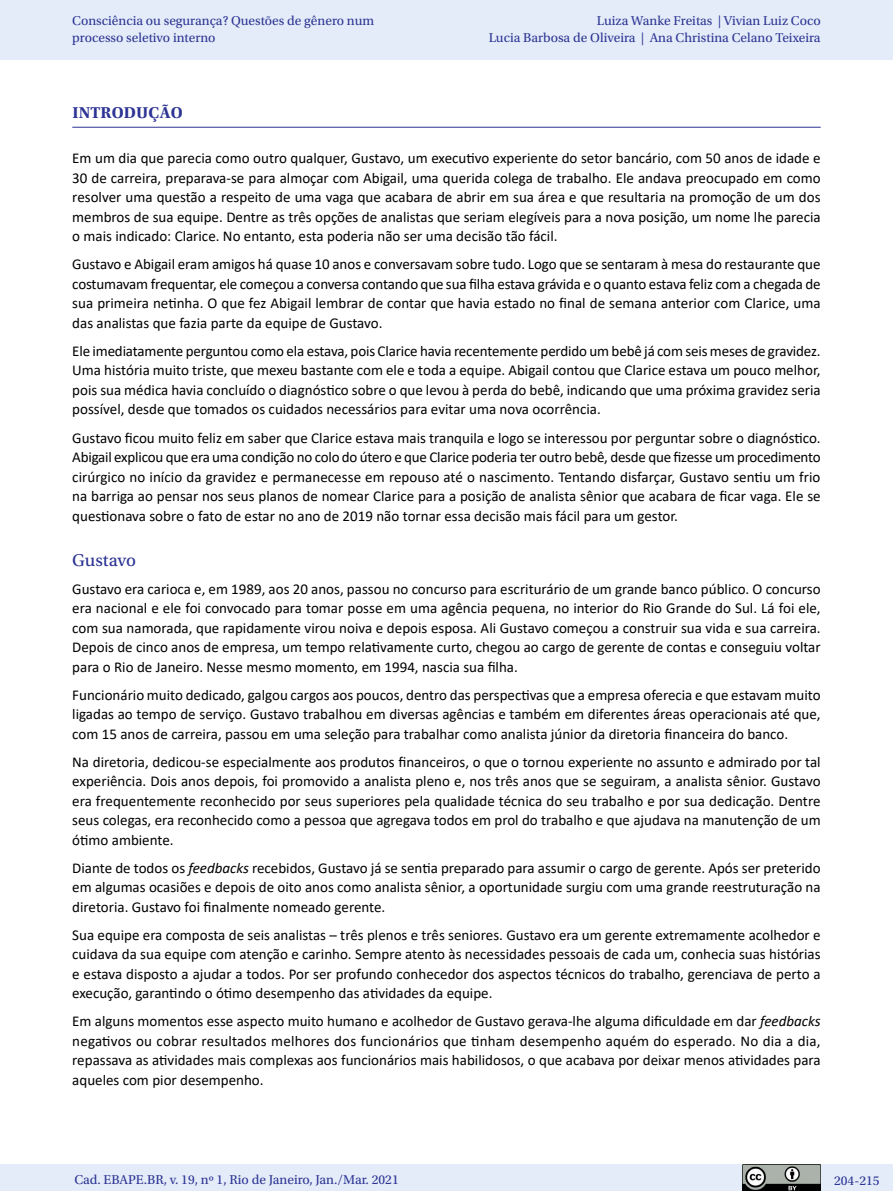
<style>
.page{position:relative;width:893px;height:1191px;background:#fff}
.page>*{position:absolute;margin:0;border:0;box-sizing:border-box;transform-origin:0 0}
.t1{font:18px "Utopia Std Capt";color:#2d3494}
.t2{font:700 16.5px "Utopia Std";letter-spacing:.01em;color:#2d3494}
.t3{font:15px/19.5px "Calibri";color:#000;text-align:justify}
.t4{font:13.5px/16.5px "Utopia Std";color:#2d3494}
.s1{font-style:italic}
</style>
<div class="page">
<div style="left:0;top:0;width:893px;height:60px;background:#e3ecf8"></div>
<div style="left:0;top:1164px;width:893px;height:27px;background:#e3ecf8"></div>
<img style="left:743px;top:1164px;width:78px;height:27px">
<hr style="left:72px;top:127px;width:749px;height:1px;background:#2d3494">
<p class="t4" style="left:72px;top:13px;width:303px">Consciência ou segurança? Questões de gênero num processo seletivo interno</p>
<p class="t4" style="left:489px;top:13px;width:333px;text-align:right">Luiza Wanke Freitas | Vivian Luiz Coco<br>Lucia Barbosa de Oliveira | Ana Christina Celano Teixeira</p>
<p class="t2" style="left:72px;top:103px;width:112px">INTRODUÇÃO</p>
<p class="t3" style="left:72px;top:148px;width:750px">Em um dia que parecia como outro qualquer, Gustavo, um executivo experiente do setor bancário, com 50 anos de idade e 30 de carreira, preparava-se para almoçar com Abigail, uma querida colega de trabalho. Ele andava preocupado em como resolver uma questão a respeito de uma vaga que acabara de abrir em sua área e que resultaria na promoção de um dos membros de sua equipe. Dentre as três opções de analistas que seriam elegíveis para a nova posição, um nome lhe parecia o mais indicado: Clarice. No entanto, esta poderia não ser uma decisão tão fácil.</p>
<p class="t3" style="left:72px;top:254px;width:750px">Gustavo e Abigail eram amigos há quase 10 anos e conversavam sobre tudo. Logo que se sentaram à mesa do restaurante que costumavam frequentar, ele começou a conversa contando que sua filha estava grávida e o quanto estava feliz com a chegada de sua primeira netinha. O que fez Abigail lembrar de contar que havia estado no final de semana anterior com Clarice, uma das analistas que fazia parte da equipe de Gustavo.</p>
<p class="t3" style="left:72px;top:341px;width:750px">Ele imediatamente perguntou como ela estava, pois Clarice havia recentemente perdido um bebê já com seis meses de gravidez.<br>Uma história muito triste, que mexeu bastante com ele e toda a equipe. Abigail contou que Clarice estava um pouco melhor, pois sua médica havia concluído o diagnóstico sobre o que levou à perda do bebê, indicando que uma próxima gravidez seria possível, desde que tomados os cuidados necessários para evitar uma nova ocorrência.</p>
<p class="t3" style="left:72px;top:427px;width:750px">Gustavo ficou muito feliz em saber que Clarice estava mais tranquila e logo se interessou por perguntar sobre o diagnóstico.<br>Abigail explicou que era uma condição no colo do útero e que Clarice poderia ter outro bebê, desde que fizesse um procedimento cirúrgico no início da gravidez e permanecesse em repouso até o nascimento. Tentando disfarçar, Gustavo sentiu um frio na barriga ao pensar nos seus planos de nomear Clarice para a posição de analista sênior que acabara de ficar vaga. Ele se questionava sobre o fato de estar no ano de 2019 não tornar essa decisão mais fácil para um gestor.</p>
<p class="t1" style="left:72px;top:550px;width:65px">Gustavo</p>
<p class="t3" style="left:72px;top:578px;width:750px">Gustavo era carioca e, em 1989, aos 20 anos, passou no concurso para escriturário de um grande banco público. O concurso era nacional e ele foi convocado para tomar posse em uma agência pequena, no interior do Rio Grande do Sul. Lá foi ele, com sua namorada, que rapidamente virou noiva e depois esposa. Ali Gustavo começou a construir sua vida e sua carreira.<br>Depois de cinco anos de empresa, um tempo relativamente curto, chegou ao cargo de gerente de contas e conseguiu voltar para o Rio de Janeiro. Nesse mesmo momento, em 1994, nascia sua filha.</p>
<p class="t3" style="left:72px;top:684px;width:750px">Funcionário muito dedicado, galgou cargos aos poucos, dentro das perspectivas que a empresa oferecia e que estavam muito ligadas ao tempo de serviço. Gustavo trabalhou em diversas agências e também em diferentes áreas operacionais até que, com 15 anos de carreira, passou em uma seleção para trabalhar como analista júnior da diretoria financeira do banco.</p>
<p class="t3" style="left:72px;top:751px;width:750px">Na diretoria, dedicou-se especialmente aos produtos financeiros, o que o tornou experiente no assunto e admirado por tal experiência. Dois anos depois, foi promovido a analista pleno e, nos três anos que se seguiram, a analista sênior. Gustavo era frequentemente reconhecido por seus superiores pela qualidade técnica do seu trabalho e por sua dedicação. Dentre seus colegas, era reconhecido como a pessoa que agregava todos em prol do trabalho e que ajudava na manutenção de um ótimo ambiente.</p>
<p class="t3" style="left:72px;top:857px;width:750px">Diante de todos os <span class="s1">feedbacks</span> recebidos, Gustavo já se sentia preparado para assumir o cargo de gerente. Após ser preterido em algumas ocasiões e depois de oito anos como analista sênior, a oportunidade surgiu com uma grande reestruturação na diretoria. Gustavo foi finalmente nomeado gerente.</p>
<p class="t3" style="left:72px;top:924px;width:750px">Sua equipe era composta de seis analistas – três plenos e três seniores. Gustavo era um gerente extremamente acolhedor e cuidava da sua equipe com atenção e carinho. Sempre atento às necessidades pessoais de cada um, conhecia suas histórias e estava disposto a ajudar a todos. Por ser profundo conhecedor dos aspectos técnicos do trabalho, gerenciava de perto a execução, garantindo o ótimo desempenho das atividades da equipe.</p>
<p class="t3" style="left:72px;top:1011px;width:750px">Em alguns momentos esse aspecto muito humano e acolhedor de Gustavo gerava-lhe alguma dificuldade em dar <span class="s1">feedbacks </span>negativos ou cobrar resultados melhores dos funcionários que tinham desempenho aquém do esperado. No dia a dia, repassava as atividades mais complexas aos funcionários mais habilidosos, o que acabava por deixar menos atividades para aqueles com pior desempenho.</p>
<p class="t4" style="left:74px;top:1171px;width:326px">Cad. EBAPE.BR, v. 19, nº 1, Rio de Janeiro, Jan./Mar. 2021</p>
<p class="t4" style="left:834px;top:1172px;width:47px">204-215</p>
</div>
